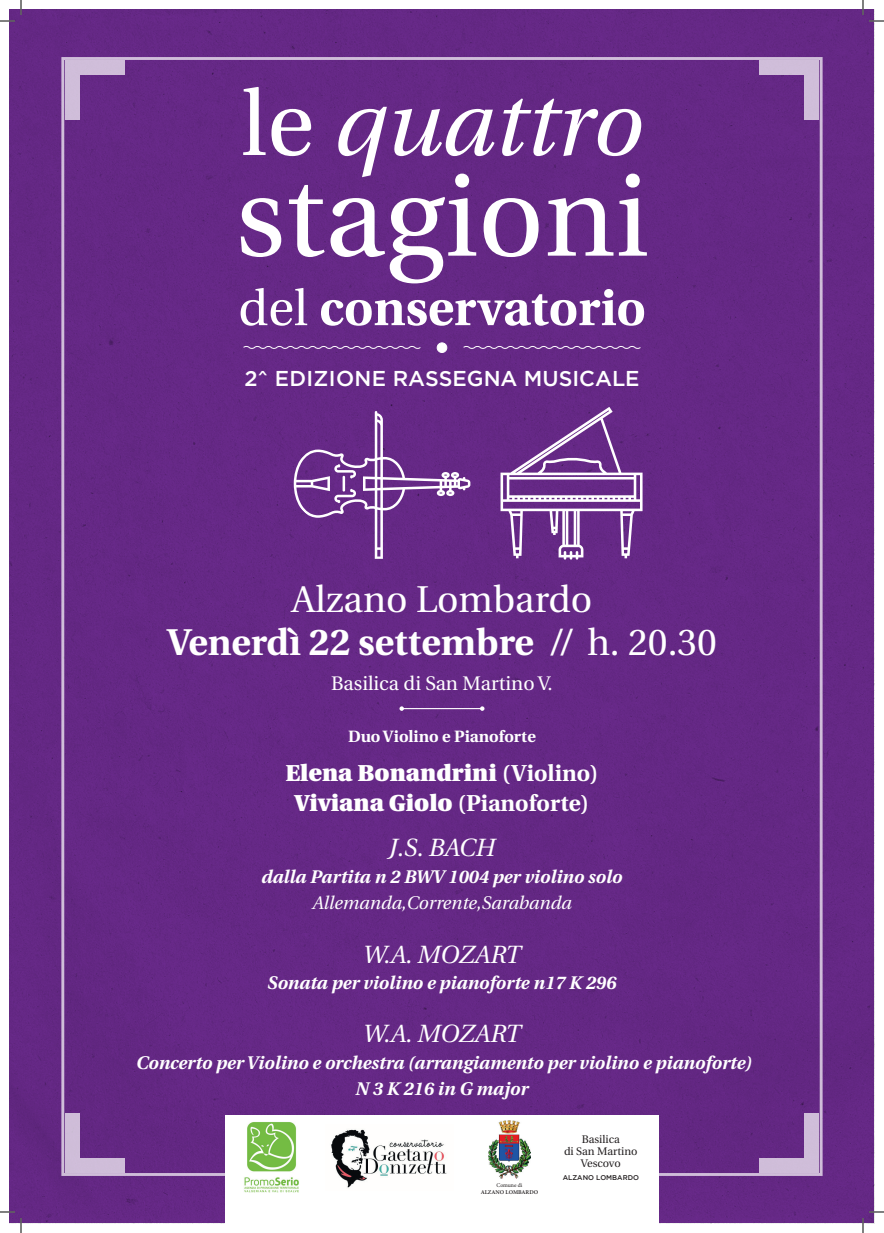
<style>
.page{position:relative;width:884px;height:1233px;background:#fff}
.page>*{position:absolute;margin:0;border:0;box-sizing:border-box;transform-origin:0 0}
.t1{font:114.7px "Utopia";color:#fff}
.t2{font:italic 91.8px "Utopia";color:#fff}
.t3{font:50.2px "Utopia Bold Os F";color:#fff}
.t4{font:37.2px/43px "Utopia";color:#fff;text-align:center}
.t5{font:italic 24.9px "Utopia";color:#fff}
.t6{font:900 23px/30px "Utopia";color:#fff;text-align:center}
.t7{font:500 21.4px "Gotham";color:#fff}
.t8{font:19.6px "Utopia";color:#fff}
.t9{font:italic 700 18.3px/26.6px "Utopia";color:#fff;text-align:center}
.t10{font:italic 18.3px "Utopia";color:#fff}
.t11{font:700 16.4px "Utopia";color:#fff}
.t12{font:11px/11.7px "Utopia";color:#231f20;text-align:center}
.t13{font:500 6.9px "Gotham";color:#231f20}
.t14{font:600 5.8px "Minion Pro";color:#231f20}
.t15{font:5.8px "Minion Pro";color:#231f20}
.s1{font-style:normal}
.s2{font-family:"Utopia"}
.s3{font-weight:700}
.s4{font-style:italic}
</style>
<div class="page">
<div style="left:10px;top:10px;width:864px;height:1213px;background:#652885"></div>
<div style="left:65px;top:61px;width:14px;height:59px;background:#d0beda"></div>
<div style="left:65px;top:61px;width:59px;height:14px;background:#d0bed9"></div>
<div style="left:65px;top:1113px;width:14px;height:59px;background:#cfbdd9"></div>
<div style="left:65px;top:1158px;width:59px;height:14px;background:#cfbdd9"></div>
<div style="left:805px;top:61px;width:14px;height:59px;background:#d0beda"></div>
<div style="left:760px;top:61px;width:59px;height:14px;background:#d0beda"></div>
<div style="left:805px;top:1113px;width:14px;height:59px;background:#cfbdd9"></div>
<div style="left:760px;top:1158px;width:59px;height:14px;background:#cfbdd9"></div>
<svg style="left:243px;top:345px;width:178px;height:5px"></svg>
<svg style="left:463px;top:345px;width:178px;height:5px"></svg>
<div style="left:437px;top:343px;width:10px;height:9px;background:#fff;border-radius:50%"></div>
<div style="left:437px;top:342px;width:10px;height:11px;border:1px solid #fff;border-radius:50%"></div>
<div style="left:225px;top:1114px;width:433px;height:109px;background:#fff"></div>
<img style="left:244px;top:1122px;width:55px;height:71px">
<img style="left:331px;top:1129px;width:116px;height:59px">
<img style="left:488px;top:1120px;width:43px;height:58px">
<hr style="left:402px;top:708px;width:80px;height:1px;background:#fff">
<svg style="left:399px;top:706px;width:5px;height:5px"></svg>
<svg style="left:480px;top:706px;width:4px;height:5px"></svg>
<svg style="left:500px;top:407px;width:142px;height:152px;background:#83529d"></svg>
<svg style="left:294px;top:411px;width:176px;height:148px;background:#753e92"></svg>
<svg style="left:0;top:1211px;width:15px;height:1px"></svg>
<svg style="left:869px;top:1211px;width:15px;height:1px"></svg>
<svg style="left:0;top:0;width:22px;height:22px"></svg>
<svg style="left:20px;top:1218px;width:2px;height:15px"></svg>
<svg style="left:862px;top:0;width:22px;height:22px"></svg>
<svg style="left:862px;top:1218px;width:2px;height:15px"></svg>
<h2 class="t2" style="left:241px;top:73px;width:403px"><span class="s1">le</span> quattro</h2>
<h1 class="t1" style="left:235px;top:153px;width:415px">stagioni</h1>
<h3 class="t3" style="left:238px;top:279px;width:409px"><span class="s2">del</span> conservatorio</h3>
<p class="t7" style="left:244px;top:366px;width:397px">2^ EDIZIONE RASSEGNA MUSICALE</p>
<h3 class="t4" style="left:167px;top:578px;width:551px">Alzano Lombardo<br><span class="s3">Venerdì 22 settembre</span> <span class="s4">//</span> h. 20.30</h3>
<p class="t8" style="left:331px;top:672px;width:223px">Basilica di San Martino V.</p>
<p class="t11" style="left:348px;top:727px;width:189px">Duo Violino e Pianoforte</p>
<p class="t6" style="left:285px;top:759px;width:315px">Elena Bonandrini <span class="s3">(Violino)<br></span>Viviana Giolo <span class="s3">(Pianoforte)</span></p>
<h3 class="t5" style="left:389px;top:834px;width:108px">J.S. BACH</h3>
<p class="t9" style="left:262px;top:863px;width:362px">dalla Partita n 2 BWV 1004 per violino solo</p>
<p class="t10" style="left:312px;top:893px;width:261px">Allemanda,Corrente,Sarabanda</p>
<h3 class="t5" style="left:363px;top:940px;width:159px">W.A. MOZART</h3>
<p class="t9" style="left:268px;top:969px;width:350px">Sonata per violino e pianoforte n17 K 296</p>
<h3 class="t5" style="left:363px;top:1020px;width:159px">W.A. MOZART</h3>
<p class="t9" style="left:136px;top:1049px;width:617px">Concerto per Violino e orchestra (arrangiamento per violino e pianoforte)<br>N 3 K 216 in G major</p>
<p class="t15" style="left:496px;top:1180px;width:28px">Comune di</p>
<p class="t14" style="left:481px;top:1187px;width:59px">ALZANO LOMBARDO</p>
<p class="t12" style="left:564px;top:1133px;width:75px">Basilica<br>di San Martino<br>Vescovo</p>
<p class="t13" style="left:563px;top:1173px;width:78px">ALZANO LOMBARDO</p>
</div>
